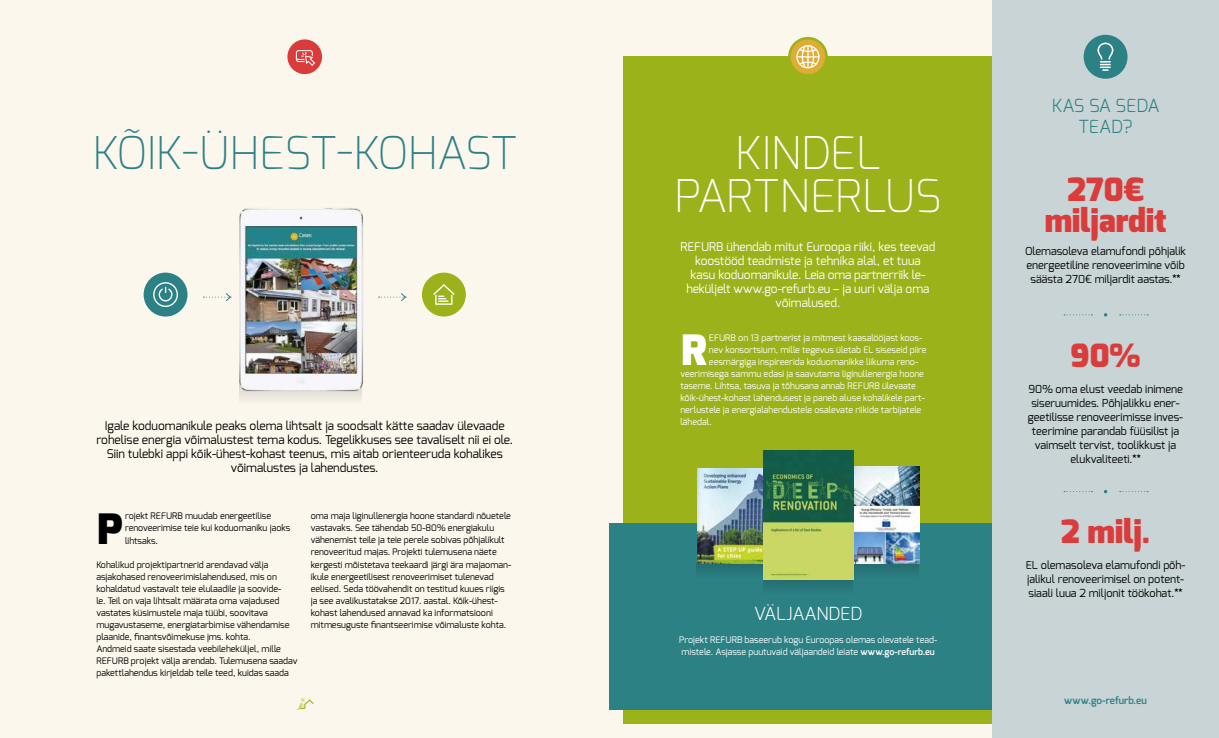
<style>
.page{position:relative;width:1219px;height:738px;background:#fff}
.page>*{position:absolute;margin:0;border:0;box-sizing:border-box;transform-origin:0 0}
.t1{font:200 45px "Exo";color:#2c8185}
.t2{font:200 45px/43px "Exo";color:#fff;text-align:center}
.t3{font:900 41.8px "Exo";color:#000}
.t4{font:900 41.8px "Exo";color:#fff}
.t5{font:900 32px/31px "Exo";color:#da3c3b;text-align:center}
.t6{font:300 18px/21.6px "Exo";color:#2c8185;text-align:center}
.t7{font:300 18px "Exo";color:#fff}
.t8{font:12px/14px "Exo";color:#000;text-align:center}
.t9{font:12px/14px "Exo";color:#fff;text-align:center}
.t10{font:11px/14px "Exo";color:#000;text-align:center}
.t11{font:600 10px "Exo";color:#2c8185}
.t12{font:9px/12px "Exo";color:#000}
.t13{font:9px/12px "Exo";color:#fff}
.s1{font-weight:600}
.s2{font-family:"Clan";font-weight:500}
</style>
<div class="page">
<div style="left:0;top:0;width:1219px;height:737px;background:#fcf7ed"></div>
<div style="left:992px;top:0;width:227px;height:737px;background:#c8d4d5"></div>
<div style="left:1084px;top:35px;width:43px;height:44px;background:#2c8185;border-radius:50%"></div>
<svg style="left:1097px;top:43px;width:16px;height:28px"></svg>
<div style="left:624px;top:57px;width:368px;height:666px;background:#9cb21b"></div>
<div style="left:609px;top:522px;width:383px;height:187px;background:#2c8185"></div>
<svg style="left:1064px;top:314px;width:28px;height:1px"></svg>
<svg style="left:1120px;top:314px;width:28px;height:1px"></svg>
<div style="left:287px;top:39px;width:35px;height:35px;background:#da3c3b;border-radius:50%"></div>
<svg style="left:296px;top:50px;width:19px;height:16px"></svg>
<svg style="left:204px;top:293px;width:23px;height:8px"></svg>
<svg style="left:384px;top:293px;width:23px;height:8px"></svg>
<div style="left:144px;top:272px;width:44px;height:44px;background:#2c8185;border-radius:50%"></div>
<div style="left:422px;top:272px;width:44px;height:44px;background:#9cb21b;border-radius:50%"></div>
<svg style="left:433px;top:284px;width:22px;height:20px"></svg>
<svg style="left:153px;top:282px;width:25px;height:25px"></svg>
<svg style="left:763px;top:578px;width:90px;height:9px"></svg>
<svg style="left:696px;top:563px;width:90px;height:23px"></svg>
<svg style="left:829px;top:563px;width:90px;height:23px"></svg>
<img style="left:227px;top:208px;width:155px;height:191px">
<svg style="left:788px;top:37px;width:40px;height:40px"></svg>
<div style="left:791px;top:39px;width:34px;height:35px;background:#dfac34;border-radius:50%"></div>
<svg style="left:796px;top:45px;width:23px;height:23px"></svg>
<img style="left:697px;top:468px;width:66px;height:95px">
<img style="left:853px;top:466px;width:66px;height:97px">
<img style="left:763px;top:450px;width:90px;height:128px">
<svg style="left:297px;top:697px;width:17px;height:12px"></svg>
<h1 class="t1" style="left:92px;top:124px;width:427px">KÕIK-ÜHEST-KOHAST</h1>
<h1 class="t2" style="left:675px;top:131px;width:268px">KINDEL<br>PARTNERLUS</h1>
<p class="t8" style="left:96px;top:418px;width:418px">Igale koduomanikule peaks olema lihtsalt ja soodsalt kätte saadav ülevaade rohelise energia võimalustest tema kodus. Tegelikkuses see tavaliselt nii ei ole.<br>Siin tulebki appi kõik-ühest-kohast teenus, mis aitab orienteeruda kohalikes võimalustes ja lahendustes.</p>
<h2 class="t3" style="left:97px;top:501px;width:27px">P</h2>
<p class="t12" style="left:125px;top:510px;width:167px">rojekt REFURB muudab energeetilise renoveerimise teie kui koduomaniku jaoks lihtsaks.</p>
<p class="t12" style="left:96px;top:558px;width:203px">Kohalikud projektipartnerid arendavad välja asjakohased renoveerimislahendused, mis on kohaldatud vastavalt teie elulaadile ja soovide-<br>le. Teil on vaja lihtsalt määrata oma vajadused vastates küsimustele maja tüübi, soovitava mugavustaseme, energiatarbimise vähendamise plaanide, finantsvõimekuse jms. kohta.<br>Andmeid saate sisestada veebileheküljel, mille REFURB projekt välja arendab. Tulemusena saadav pakettlahendus kirjeldab teile teed, kuidas saada</p>
<p class="t12" style="left:311px;top:509px;width:202px">oma maja liginullenergia hoone standardi nõuetele vastavaks. See tähendab 50-80% energiakulu vähenemist teile ja teie perele sobivas põhjalikult renoveeritud majas. Projekti tulemusena näete kergesti mõistetava teekaardi järgi ära majaoman&shy;ikule energeetilisest renoveerimiset tulenevad eelised. Seda töövahendit on testitud kuues riigis ja see avalikustatakse 2017. aastal. Kõik-ühest&shy;kohast lahendused annavad ka informatsiooni mitmesuguste finantseerimise võimaluste kohta.</p>
<h3 class="t9" style="left:680px;top:239px;width:257px">REFURB ühendab mitut Euroopa riiki, kes teevad koostööd teadmiste ja tehnika alal, et tuua<br>kasu koduomanikule. Leia oma partnerriik le&shy;heküljelt www.go-refurb.eu – ja uuri välja oma võimalused.</h3>
<h2 class="t4" style="left:681px;top:323px;width:27px">R</h2>
<p class="t13" style="left:709px;top:331px;width:215px">EFURB on 13 partnerist ja mitmest kaasalööjast koos-</p>
<p class="t13" style="left:709px;top:343px;width:219px">nev konsortsium, mille tegevus ületab EL siseseid piire</p>
<p class="t13" style="left:709px;top:355px;width:211px">eesmärgiga inspireerida koduomanikke liikuma reno-</p>
<p class="t13" style="left:680px;top:367px;width:245px">veerimisega sammu edasi ja saavutama liginullenergia hoone</p>
<p class="t13" style="left:680px;top:379px;width:237px">taseme. Lihtsa, tasuva ja tõhusana annab REFURB ülevaate</p>
<p class="t13" style="left:680px;top:391px;width:246px">kõik-ühest-kohast lahendusest ja paneb aluse kohalikele part-</p>
<p class="t13" style="left:680px;top:403px;width:242px">nerlustele ja energialahendustele osalevate riikide tarbijatele</p>
<p class="t13" style="left:680px;top:415px;width:33px">lähedal.</p>
<h3 class="t7" style="left:754px;top:601px;width:110px">VÄLJAANDED</h3>
<p class="t13" style="left:679px;top:633px;width:260px">Projekt REFURB baseerub kogu Euroopas olemas olevatele tead&shy;mistele. Asjasse puutuvaid väljaandeid leiate <span class="s1">www.go-refurb.eu</span></p>
<h3 class="t6" style="left:1052px;top:94px;width:109px">KAS SA SEDA<br>TEAD?</h3>
<h3 class="t5" style="left:1045px;top:174px;width:123px">270€ miljardit</h3>
<p class="t10" style="left:1025px;top:243px;width:162px">Olemasoleva elamufondi põhjalik energeetiline renoveerimine võib säästa 270€ miljardit aastas.<span class="s2">**</span></p>
<h3 class="t5" style="left:1071px;top:340px;width:71px">90%</h3>
<p class="t10" style="left:1028px;top:382px;width:157px">90% oma elust veedab inimene siseruumides. Põhjalikku ener&shy;geetilisse renoveerimisse inves&shy;teerimine parandab füüsilist ja vaimselt tervist, toolikkust ja elukvaliteeti.<span class="s2">**</span></p>
<h3 class="t5" style="left:1061px;top:516px;width:91px">2 milj.</h3>
<p class="t10" style="left:1026px;top:557px;width:161px;text-align:justify">EL olemasoleva elamufondi põh&shy;jalikul renoveerimisel on potent&shy;siaali luua 2 miljonit töökohat.<span class="s2">**</span></p>
<p class="t11" style="left:1064px;top:693px;width:84px">www.go-refurb.eu</p>
</div>
